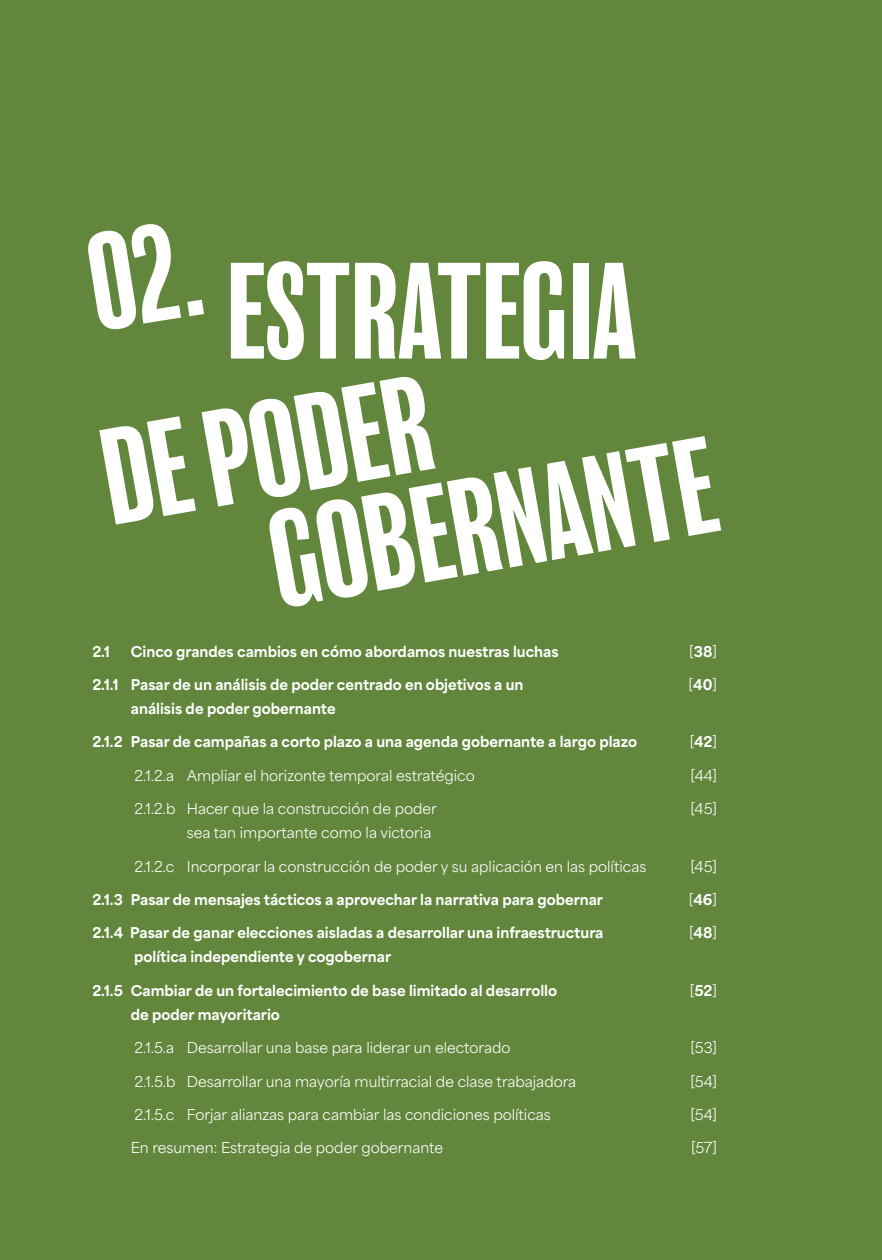
<style>
.page{position:relative;width:882px;height:1260px;background:#61863c}
.page>*{position:absolute;margin:0;border:0;box-sizing:border-box;transform-origin:0 0}
.t1{font:condensed 126px/110.8px "Balboa";color:#fff}
.t2{font:14px "Area Normal";color:#fff}
.t3{font:800 14px "Area Normal";color:#fff}
.s1{font-weight:800}
</style>
<div class="page">
<h1 class="t1" style="left:227px;top:260px;width:411px">ESTRATEGIA</h1>
<h1 class="t1" style="left:244px;top:402px;width:451px;text-indent:-152px;rotate:-10deg">DE PODER<br>GOBERNANTE</h1>
<p class="t3" style="left:92px;top:638px;width:19px">2.1</p>
<p class="t3" style="left:131px;top:638px;width:429px">Cinco grandes cambios en cómo abordamos nuestras luchas</p>
<p class="t2" style="left:689px;top:639px;width:29px">[<span class="s1">38</span>]</p>
<p class="t3" style="left:92px;top:672px;width:433px">2.1.1 Pasar de un análisis de poder centrado en objetivos a un</p>
<p class="t2" style="left:689px;top:672px;width:30px">[<span class="s1">40</span>]</p>
<p class="t3" style="left:131px;top:696px;width:206px">análisis de poder gobernante</p>
<p class="t3" style="left:92px;top:729px;width:546px">2.1.2 Pasar de campañas a corto plazo a una agenda gobernante a largo plazo</p>
<p class="t2" style="left:690px;top:730px;width:29px">[<span class="s1">42</span>]</p>
<p class="t2" style="left:134px;top:763px;width:342px">2.1.2.a Ampliar el horizonte temporal estratégico</p>
<p class="t2" style="left:691px;top:763px;width:28px">[44]</p>
<p class="t2" style="left:134px;top:796px;width:304px">2.1.2.b Hacer que la construcción de poder</p>
<p class="t2" style="left:691px;top:796px;width:28px">[45]</p>
<p class="t2" style="left:187px;top:820px;width:246px">sea tan importante como la victoria</p>
<p class="t2" style="left:134px;top:854px;width:513px">2.1.2.c Incorporar la construcción de poder y su aplicación en las políticas</p>
<p class="t2" style="left:691px;top:854px;width:28px">[45]</p>
<p class="t3" style="left:92px;top:887px;width:512px">2.1.3 Pasar de mensajes tácticos a aprovechar la narrativa para gobernar</p>
<p class="t2" style="left:689px;top:887px;width:30px">[<span class="s1">46</span>]</p>
<p class="t3" style="left:92px;top:920px;width:513px">2.1.4 Pasar de ganar elecciones aisladas a desarrollar una infraestructura</p>
<p class="t2" style="left:689px;top:921px;width:30px">[<span class="s1">48</span>]</p>
<p class="t3" style="left:134px;top:944px;width:259px">política independiente y cogobernar</p>
<p class="t3" style="left:92px;top:978px;width:466px">2.1.5 Cambiar de un fortalecimiento de base limitado al desarrollo</p>
<p class="t2" style="left:690px;top:978px;width:29px">[<span class="s1">52</span>]</p>
<p class="t3" style="left:131px;top:1002px;width:151px">de poder mayoritario</p>
<p class="t2" style="left:134px;top:1035px;width:378px">2.1.5.a Desarrollar una base para liderar un electorado</p>
<p class="t2" style="left:691px;top:1035px;width:28px">[53]</p>
<p class="t2" style="left:134px;top:1069px;width:443px">2.1.5.b Desarrollar una mayoría multirracial de clase trabajadora</p>
<p class="t2" style="left:691px;top:1069px;width:28px">[54]</p>
<p class="t2" style="left:134px;top:1102px;width:418px">2.1.5.c Forjar alianzas para cambiar las condiciones políticas</p>
<p class="t2" style="left:691px;top:1102px;width:28px">[54]</p>
<p class="t2" style="left:131px;top:1136px;width:314px">En resumen: Estrategia de poder gobernante</p>
<p class="t2" style="left:691px;top:1136px;width:27px">[57]</p>
</div>
